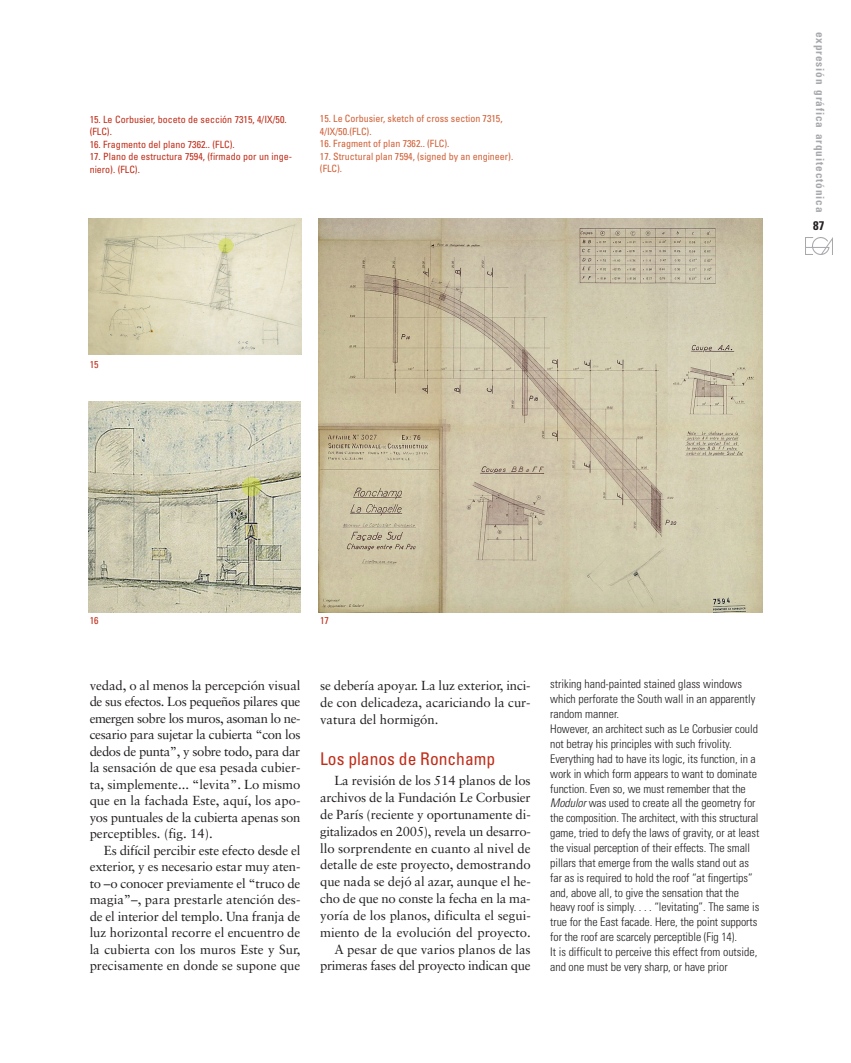
<style>
.page{position:relative;width:851px;height:1063px;background:#fff}
.page>*{position:absolute;margin:0;border:0;box-sizing:border-box;transform-origin:0 0}
.t1{font:condensed 17.5px "Univers";color:#c02d19}
.t2{font:13.12px/16.5px "Sabon";letter-spacing:-.005em;color:#231f20;text-align:justify}
.t3{font:700 condensed 12.5px "Univers";color:#231f20}
.t4{font:300 condensed 11.88px/14.9px "Univers";letter-spacing:-.005em;color:#231f20}
.t5{font:700 condensed 11.25px "Univers";letter-spacing:.08em;color:#a8a9ad}
.t6{font:condensed 10px/12.5px "Univers";color:#c02d19}
.t7{font:condensed 10px/12.5px "Univers";color:#d16138}
.s1{font-style:italic}
</style>
<div class="page">
<img style="left:805px;top:237px;width:27px;height:18px">
<img style="left:88px;top:219px;width:213px;height:136px">
<img style="left:88px;top:402px;width:213px;height:210px">
<img style="left:319px;top:219px;width:443px;height:393px">
<p class="t6" style="left:90px;top:114px;width:198px">15. Le Corbusier, boceto de sección 7315, 4/IX/50. (FLC).</p>
<p class="t6" style="left:90px;top:139px;width:146px">16. Fragmento del plano 7362.. (FLC).</p>
<p class="t6" style="left:90px;top:151px;width:204px">17. Plano de estructura 7594, (firmado por un inge&shy;niero). (FLC).</p>
<p class="t7" style="left:320px;top:113px;width:184px">15. Le Corbusier, sketch of cross section 7315,<br>4/IX/50.(FLC).</p>
<p class="t7" style="left:320px;top:138px;width:131px">16. Fragment of plan 7362.. (FLC).</p>
<p class="t7" style="left:320px;top:151px;width:195px">17. Structural plan 7594, (signed by an engineer). (FLC).</p>
<p class="t6" style="left:90px;top:359px;width:10px">15</p>
<p class="t5" style="left:824px;top:32px;width:182px;rotate:90deg">expresión gráfica arquitectónica</p>
<p class="t3" style="left:813px;top:221px;width:13px">87</p>
<p class="t6" style="left:90px;top:615px;width:10px">16</p>
<p class="t6" style="left:320px;top:615px;width:10px">17</p>
<p class="t2" style="left:90px;top:678px;width:212px">vedad, o al menos la percepción visual de sus efectos. Los pequeños pilares que emergen sobre los muros, asoman lo ne&shy;cesario para sujetar la cubierta “con los dedos de punta”, y sobre todo, para dar la sensación de que esa pesada cubier&shy;ta, simplemente... “levita”. Lo mismo que en la fachada Este, aquí, los apo&shy;yos puntuales de la cubierta apenas son perceptibles. (fig. 14).</p>
<p class="t2" style="left:90px;top:843px;width:212px;text-indent:14px">Es difícil percibir este efecto desde el exterior, y es necesario estar muy aten&shy;to –o conocer previamente el “truco de magia”–, para prestarle atención des&shy;de el interior del templo. Una franja de luz horizontal recorre el encuentro de la cubierta con los muros Este y Sur, precisamente en donde se supone que</p>
<p class="t2" style="left:320px;top:678px;width:212px">se debería apoyar. La luz exterior, inci&shy;de con delicadeza, acariciando la cur&shy;vatura del hormigón.</p>
<h1 class="t1" style="left:320px;top:752px;width:176px">Los planos de Ronchamp</h1>
<p class="t2" style="left:320px;top:774px;width:212px;text-align:right">La revisión de los 514 planos de los archivos de la Fundación Le Corbusier de París (reciente y oportunamente di&shy;gitalizados en 2005), revela un desarro&shy;llo sorprendente en cuanto al nivel de detalle de este proyecto, demostrando que nada se dejó al azar, aunque el he&shy;cho de que no conste la fecha en la ma&shy;yoría de los planos, dificulta el segui&shy;miento de la evolución del proyecto.<br>A pesar de que varios planos de las primeras fases del proyecto indican que</p>
<p class="t4" style="left:550px;top:678px;width:210px">striking hand-painted stained glass windows which perforate the South wall in an apparently random manner.<br>However, an architect such as Le Corbusier could not betray his principles with such frivolity.<br>Everything had to have its logic, its function, in a work in which form appears to want to dominate function. Even so, we must remember that the <span class="s1">Modulor</span>was used to create all the geometry for the composition. The architect, with this structural game, tried to defy the laws of gravity, or at least the visual perception of their effects. The small pillars that emerge from the walls stand out as far as is required to hold the roof “at fingertips” and, above all, to give the sensation that the heavy roof is simply. . . . “levitating”. The same is true for the East facade. Here, the point supports for the roof are scarcely perceptible (Fig 14).<br>It is difficult to perceive this effect from outside, and one must be very sharp, or have prior</p>
</div>
